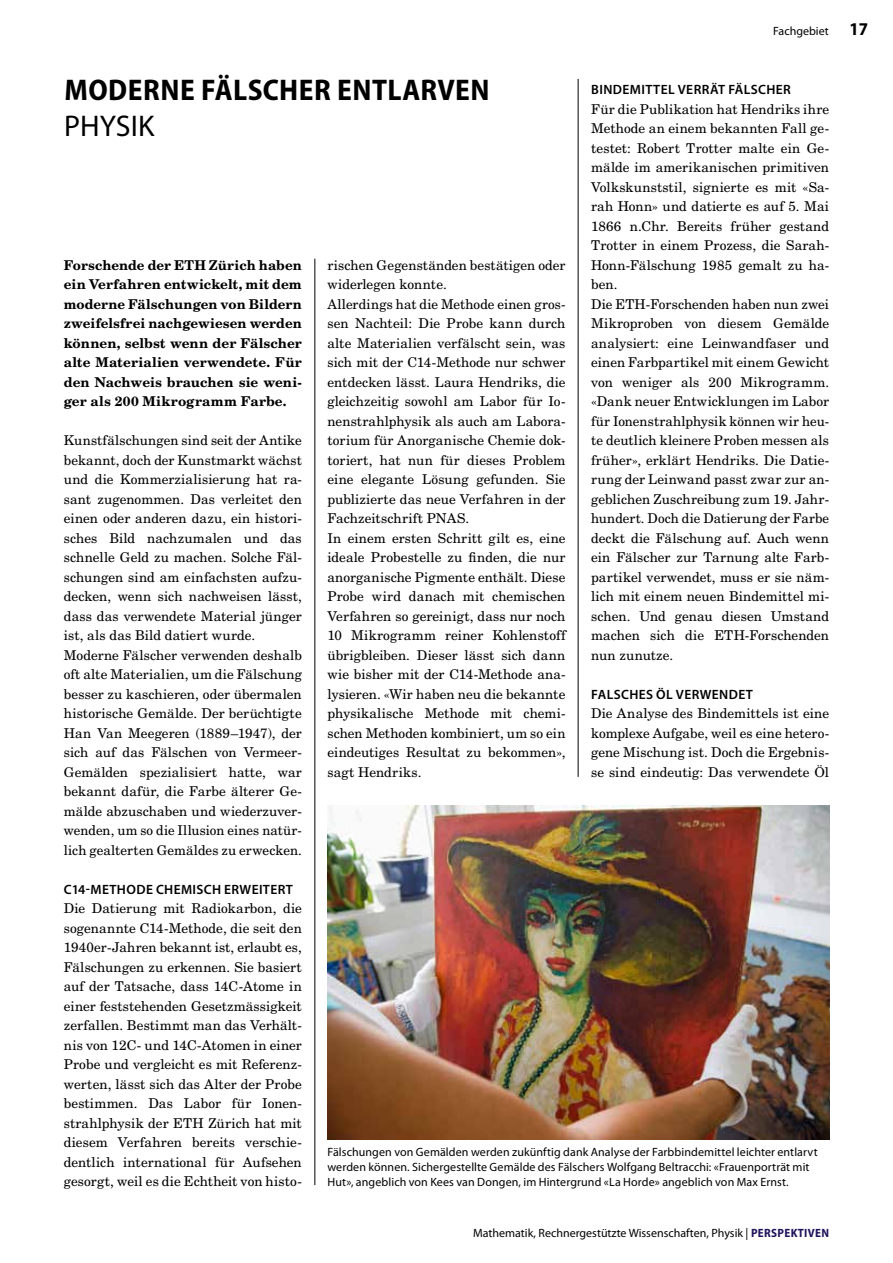
<style>
.page{position:relative;width:893px;height:1263px;background:#fff}
.page>*{position:absolute;margin:0;border:0;box-sizing:border-box;transform-origin:0 0}
.t1{font:700 semi-condensed 30px "Myriad Pro";letter-spacing:.015em;color:#000}
.t2{font:30px "Myriad Pro";color:#000}
.t3{font:700 semi-condensed 18px "Myriad Pro";color:#000}
.t4{font:13.5px/19.5px "New Century Schlbk LT Std";letter-spacing:.005em;color:#000}
.t5{font:700 13.5px/19.5px "New Century Schlbk LT Std";letter-spacing:.005em;color:#000;text-align:justify}
.t6{font:600 13.5px "Myriad Pro";letter-spacing:.03em;color:#000}
.t7{font:12px/15px "Myriad Pro";letter-spacing:.005em;color:#000}
.s1{font-weight:700;font-stretch:semi-condensed;color:#20135d}
</style>
<div class="page">
<hr style="left:315px;top:259px;width:1px;height:926px;background:#000">
<hr style="left:578px;top:79px;width:1px;height:698px;background:#000">
<img style="left:328px;top:806px;width:502px;height:334px">
<p class="t7" style="left:773px;top:23px;width:57px">Fachgebiet</p>
<h1 class="t1" style="left:65px;top:74px;width:427px">MODERNE FÄLSCHER ENTLARVEN</h1>
<h1 class="t2" style="left:64px;top:108px;width:92px">PHYSIK</h1>
<p class="t6" style="left:591px;top:81px;width:201px">BINDEMITTEL VERRÄT FÄLSCHER</p>
<p class="t4" style="left:591px;top:99px;width:240px">Für die Publikation hat Hendriks ihre Methode an einem bekannten Fall ge&shy;testet: Robert Trotter malte ein Ge&shy;mälde im amerikanischen primitiven Volkskunststil, signierte es mit «Sa&shy;rah Honn» und datierte es auf 5. Mai 1866 n.Chr. Bereits früher gestand Trotter in einem Prozess, die Sarah-Honn-Fälschung 1985 gemalt zu ha&shy;ben.<br>Die ETH-Forschenden haben nun zwei Mikroproben von diesem Gemälde analysiert: eine Leinwandfaser und einen Farbpartikel mit einem Gewicht von weniger als 200 Mikrogramm. «Dank neuer Entwicklungen im Labor für Ionenstrahlphysik können wir heu&shy;te deutlich kleinere Proben messen als früher», erklärt Hendriks. Die Datie&shy;rung der Leinwand passt zwar zur an&shy;geblichen Zuschreibung zum 19. Jahr&shy;hundert. Doch die Datierung der Farbe deckt die Fälschung auf. Auch wenn ein Fälscher zur Tarnung alte Farb&shy;partikel verwendet, muss er sie näm&shy;lich mit einem neuen Bindemittel mi&shy;schen. Und genau diesen Umstand machen sich die ETH-Forschenden nun zunutze.</p>
<p class="t6" style="left:591px;top:686px;width:163px">FALSCHES ÖL VERWENDET</p>
<p class="t4" style="left:591px;top:704px;width:240px;text-align:justify">Die Analyse des Bindemittels ist eine komplexe Aufgabe, weil es eine hetero&shy;gene Mischung ist. Doch die Ergebnis&shy;se sind eindeutig: Das verwendete Öl</p>
<p class="t5" style="left:64px;top:255px;width:240px">Forschende der ETH Zürich haben ein Verfahren entwickelt, mit dem moderne Fälschungen von Bildern zweifelsfrei nachgewiesen werden können, selbst wenn der Fälscher alte Materialien verwendete. Für den Nachweis brauchen sie weni&shy;ger als 200 Mikrogramm Farbe.</p>
<p class="t4" style="left:64px;top:431px;width:240px">Kunstfälschungen sind seit der Antike bekannt, doch der Kunstmarkt wächst und die Kommerzialisierung hat ra&shy;sant zugenommen. Das verleitet den einen oder anderen dazu, ein histori&shy;sches Bild nachzumalen und das schnelle Geld zu machen. Solche Fäl&shy;schungen sind am einfachsten aufzu&shy;decken, wenn sich nachweisen lässt, dass das verwendete Material jünger ist, als das Bild datiert wurde.<br>Moderne Fälscher verwenden deshalb oft alte Materialien, um die Fälschung besser zu kaschieren, oder übermalen historische Gemälde. Der berüchtigte Han Van Meegeren (1889–1947), der sich auf das Fälschen von Vermeer-Gemälden spezialisiert hatte, war bekannt dafür, die Farbe älterer Ge&shy;mälde abzuschaben und wiederzuver&shy;wenden, um so die Illusion eines natür&shy;lich gealterten Gemäldes zu erwecken.</p>
<p class="t6" style="left:64px;top:881px;width:231px">C14-METHODE CHEMISCH ERWEITERT</p>
<p class="t4" style="left:64px;top:899px;width:240px;text-align:justify">Die Datierung mit Radiokarbon, die sogenannte C14-Methode, die seit den 1940er-Jahren bekannt ist, erlaubt es, Fälschungen zu erkennen. Sie basiert auf der Tatsache, dass 14C-Atome in einer feststehenden Gesetzmässigkeit zerfallen. Bestimmt man das Verhält&shy;nis von 12C- und 14C-Atomen in einer Probe und vergleicht es mit Referenz&shy;werten, lässt sich das Alter der Probe bestimmen. Das Labor für Ionen&shy;strahlphysik der ETH Zürich hat mit diesem Verfahren bereits verschie&shy;dentlich international für Aufsehen gesorgt, weil es die Echtheit von histo-</p>
<p class="t4" style="left:327px;top:255px;width:240px">rischen Gegenständen bestätigen oder widerlegen konnte.<br>Allerdings hat die Methode einen gros&shy;sen Nachteil: Die Probe kann durch alte Materialien verfälscht sein, was sich mit der C14-Methode nur schwer entdecken lässt. Laura Hendriks, die gleichzeitig sowohl am Labor für Io&shy;nenstrahlphysik als auch am Labora&shy;torium für Anorganische Chemie dok&shy;toriert, hat nun für dieses Problem eine elegante Lösung gefunden. Sie publizierte das neue Verfahren in der Fachzeitschrift PNAS.<br>In einem ersten Schritt gilt es, eine ideale Probestelle zu finden, die nur anorganische Pigmente enthält. Diese Probe wird danach mit chemischen Verfahren so gereinigt, dass nur noch 10 Mikrogramm reiner Kohlenstoff übrigbleiben. Dieser lässt sich dann wie bisher mit der C14-Methode ana&shy;lysieren. «Wir haben neu die bekannte physikalische Methode mit chemi&shy;schen Methoden kombiniert, um so ein eindeutiges Resultat zu bekommen», sagt Hendriks.</p>
<p class="t7" style="left:327px;top:1144px;width:492px">Fälschungen von Gemälden werden zukünftig dank Analyse der Farbbindemittel leichter entlarvt werden können. Sichergestellte Gemälde des Fälschers Wolfgang Beltracchi: «Frauenporträt mit<br>Hut», angeblich von Kees van Dongen, im Hintergrund «La Horde» angeblich von Max Ernst.</p>
<p class="t7" style="left:473px;top:1225px;width:358px">Mathematik, Rechnergestützte Wissenschaften, Physik | <span class="s1">PERSPEKTIVEN</span></p>
<h2 class="t3" style="left:849px;top:19px;width:20px">17</h2>
</div>
